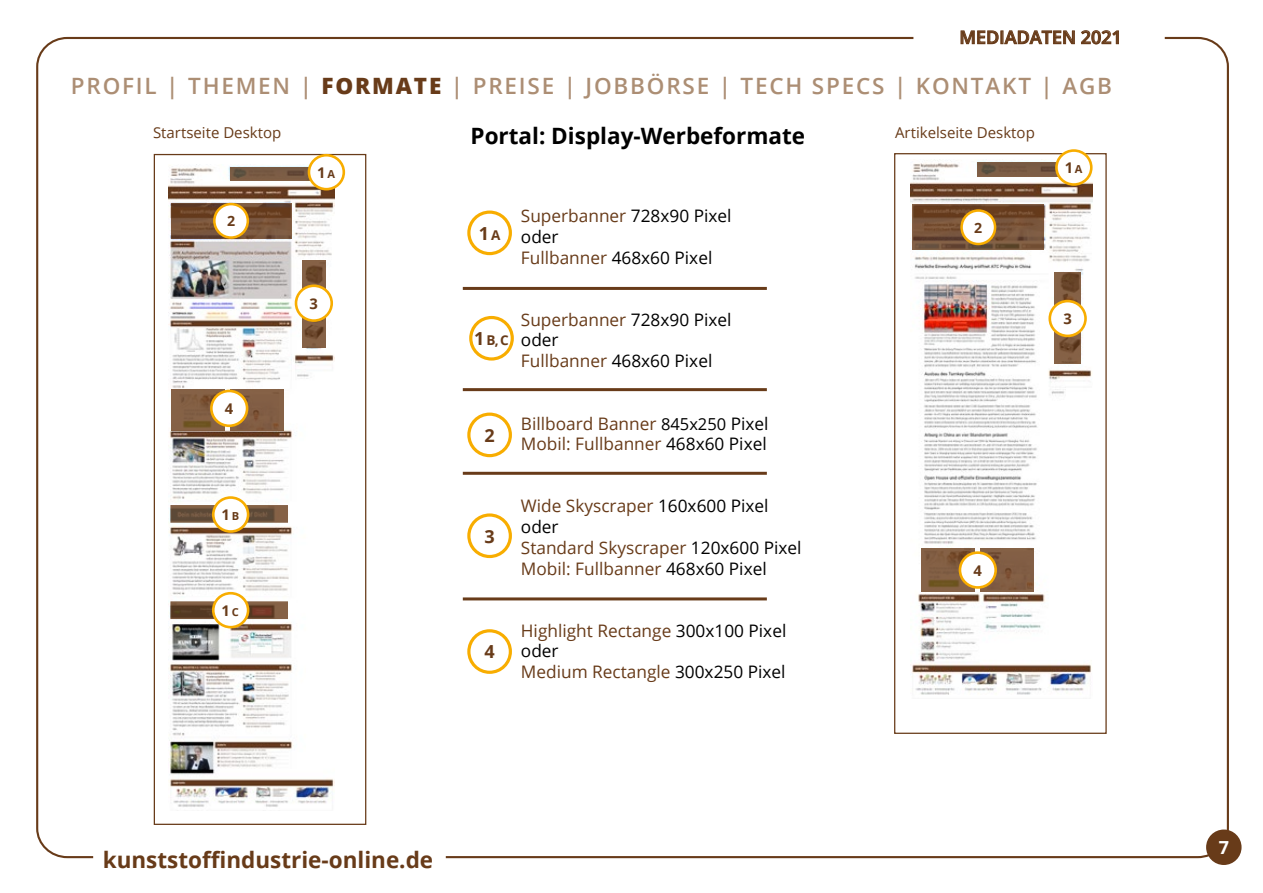
<style>
.page{position:relative;width:1263px;height:893px;background:#fff}
.page>*{position:absolute;margin:0;border:0;box-sizing:border-box;transform-origin:0 0}
.t1{font:600 22.5px "Open Sans";letter-spacing:.08em;color:#ac8e74}
.t2{font:700 22.5px "Open Sans";color:#683b19}
.t3{font:700 22.5px "Open Sans";color:#000}
.t4{font:600 18px "Open Sans";color:#683b19}
.t5{font:700 18px "Open Sans";color:#683b19}
.t6{font:700 18px "Open Sans";color:#fff}
.t7{font:17.25px/20.7px "Open Sans";color:#683b19}
.t8{font:17.25px/20.7px "Open Sans";color:#000}
.t9{font:15px "Open Sans";color:#683b19}
.t10{font:700 14.7px "Open Sans";color:#683b19}
.t11{font:700 14.1px "Open Sans";color:#683b19}
.t12{font:700 13.5px "Open Sans";color:#683b19}
.s1{font-weight:800;color:#683b19}
.s2{font-size:11.1px}
.s3{font-size:13.5px}
.s4{color:#683b19}
.s5{font-size:18px}
.s6{font-size:16.5px;color:#000}
.s7{color:#000}
</style>
<div class="page">
<svg style="left:913px;top:30px;width:252px;height:15px"></svg>
<div style="left:1206px;top:829px;width:35px;height:36px;background:#683b19;border-radius:50%"></div>
<div style="left:467px;top:211px;width:45px;height:44px;border:3px solid #f8ad00;border-radius:50%"></div>
<div style="left:469px;top:316px;width:45px;height:45px;border:3px solid #f8ad00;border-radius:50%"></div>
<div style="left:467px;top:413px;width:45px;height:44px;border:3px solid #f8ad00;border-radius:50%"></div>
<div style="left:467px;top:513px;width:45px;height:45px;border:3px solid #f8ad00;border-radius:50%"></div>
<div style="left:467px;top:629px;width:45px;height:45px;border:3px solid #f8ad00;border-radius:50%"></div>
<hr style="left:463px;top:287px;width:304px;height:3px;background:#683b19">
<hr style="left:463px;top:388px;width:304px;height:3px;background:#683b19">
<hr style="left:463px;top:472px;width:304px;height:3px;background:#683b19">
<hr style="left:463px;top:597px;width:304px;height:3px;background:#683b19">
<div style="left:894px;top:153px;width:213px;height:581px;background:#fff;border:1px solid #683b19"></div>
<img style="left:910px;top:159px;width:182px;height:536px">
<svg style="left:913px;top:205px;width:131px;height:45px;background:#724e33"></svg>
<div style="left:961px;top:211px;width:34px;height:33px;background:#fff;border-radius:50%"></div>
<div style="left:960px;top:209px;width:36px;height:36px;border:3px solid #f8ad00;border-radius:50%"></div>
<svg style="left:921px;top:548px;width:54px;height:44px;background:#815d3d"></svg>
<svg style="left:980px;top:548px;width:53px;height:44px;background:#825d41"></svg>
<div style="left:960px;top:553px;width:36px;height:34px;background:#fff;border-radius:50%"></div>
<div style="left:959px;top:551px;width:38px;height:38px;border:3px solid #f8ad00;border-radius:50%"></div>
<div style="left:154px;top:154px;width:212px;height:671px;background:#fff;border:1px solid #683b19"></div>
<img style="left:168px;top:164px;width:167px;height:647px">
<svg style="left:302px;top:261px;width:24px;height:87px"></svg>
<div style="left:296px;top:286px;width:36px;height:35px;background:#fff;border-radius:50%"></div>
<div style="left:295px;top:284px;width:38px;height:38px;border:3px solid #f8ad00;border-radius:50%"></div>
<svg style="left:171px;top:389px;width:54px;height:41px;background:#815e3f"></svg>
<svg style="left:230px;top:389px;width:53px;height:41px;background:#835e42"></svg>
<div style="left:211px;top:391px;width:36px;height:35px;background:#fff;border-radius:50%"></div>
<div style="left:210px;top:390px;width:38px;height:37px;border:3px solid #f8ad00;border-radius:50%"></div>
<svg style="left:170px;top:505px;width:118px;height:18px"></svg>
<svg style="left:170px;top:601px;width:118px;height:18px"></svg>
<div style="left:213px;top:498px;width:35px;height:33px;background:#fff;border-radius:50%"></div>
<div style="left:212px;top:496px;width:37px;height:37px;border:3px solid #f8ad00;border-radius:50%"></div>
<div style="left:213px;top:593px;width:35px;height:34px;background:#fff;border-radius:50%"></div>
<div style="left:212px;top:592px;width:37px;height:36px;border:3px solid #f8ad00;border-radius:50%"></div>
<svg style="left:230px;top:167px;width:80px;height:13px"></svg>
<div style="left:309px;top:155px;width:35px;height:34px;background:#fff;border-radius:50%"></div>
<div style="left:308px;top:154px;width:37px;height:36px;border:3px solid #f8ad00;border-radius:50%"></div>
<svg style="left:1055px;top:272px;width:26px;height:92px;background:#7b5739"></svg>
<div style="left:1050px;top:301px;width:35px;height:35px;background:#fff;border-radius:50%"></div>
<div style="left:1048px;top:300px;width:39px;height:37px;border:3px solid #f8ad00;border-radius:50%"></div>
<svg style="left:977px;top:162px;width:80px;height:14px"></svg>
<div style="left:1056px;top:151px;width:35px;height:33px;background:#fff;border-radius:50%"></div>
<div style="left:1055px;top:149px;width:37px;height:37px;border:3px solid #f8ad00;border-radius:50%"></div>
<svg style="left:171px;top:203px;width:120px;height:36px;background:#714c31"></svg>
<div style="left:214px;top:204px;width:34px;height:34px;background:#fff;border-radius:50%"></div>
<div style="left:213px;top:203px;width:36px;height:36px;border:3px solid #f8ad00;border-radius:50%"></div>
<p class="t4" style="left:959px;top:25px;width:164px">MEDIADATEN 2021</p>
<h1 class="t1" style="left:71px;top:70px;width:1043px">PROFIL | THEMEN | <span class="s1">FORMATE</span> | PREISE | JOBBÖRSE | TECH SPECS | KONTAKT | AGB</h1>
<p class="t9" style="left:153px;top:122px;width:130px">Startseite Desktop</p>
<h1 class="t3" style="left:470px;top:120px;width:336px">Portal: Display-Werbeformate</h1>
<p class="t9" style="left:895px;top:122px;width:141px">Artikelseite Desktop</p>
<p class="t11" style="left:227px;top:211px;width:10px">2</p>
<p class="t10" style="left:225px;top:398px;width:10px">4</p>
<p class="t10" style="left:222px;top:504px;width:19px">1 <span class="s2">B</span></p>
<p class="t10" style="left:222px;top:600px;width:19px">1 <span class="s2">C</span></p>
<p class="t10" style="left:317px;top:162px;width:19px">1 <span class="s2">A</span></p>
<p class="t10" style="left:310px;top:293px;width:10px">3</p>
<p class="t5" style="left:479px;top:220px;width:23px">1 <span class="s3">A</span></p>
<p class="t8" style="left:521px;top:205px;width:212px"><span class="s4">Superbanner</span> 728x90 Pixel oder<br><span class="s4">Fullbanner</span> 468x60 Pixel</p>
<p class="t12" style="left:474px;top:331px;width:36px"><span class="s5">1</span> B, C</p>
<p class="t8" style="left:521px;top:309px;width:212px"><span class="s4">Superbanner</span> 728x90 Pixel oder<br><span class="s4">Fullbanner</span> 468x60 Pixel</p>
<p class="t5" style="left:484px;top:422px;width:12px">2</p>
<p class="t5" style="left:484px;top:523px;width:12px">3</p>
<p class="t5" style="left:484px;top:639px;width:12px">4</p>
<p class="t7" style="left:521px;top:412px;width:249px">Billboard Banner <span class="s6">845x250</span> <span class="s7">Pixel<br></span>Mobil: Fullbanner <span class="s7">468x60 Pixel</span></p>
<p class="t7" style="left:521px;top:495px;width:282px">Wide Skyscraper <span class="s7">160x600 Pixel oder<br></span>Standard Skyscraper <span class="s7">120x600 Pixel<br></span>Mobil: Fullbanner <span class="s7">468x60 Pixel</span></p>
<p class="t7" style="left:521px;top:620px;width:267px">Highlight Rectange <span class="s7">300x100 Pixel oder<br></span>Medium Rectangle <span class="s7">300x250 Pixel</span></p>
<p class="t11" style="left:974px;top:218px;width:10px">2</p>
<p class="t10" style="left:973px;top:560px;width:10px">4</p>
<p class="t10" style="left:1065px;top:157px;width:19px">1 <span class="s2">A</span></p>
<p class="t10" style="left:1063px;top:308px;width:10px">3</p>
<h1 class="t2" style="left:103px;top:844px;width:332px">kunststoffindustrie-online.de</h1>
<p class="t6" style="left:1219px;top:835px;width:12px">7</p>
</div>
